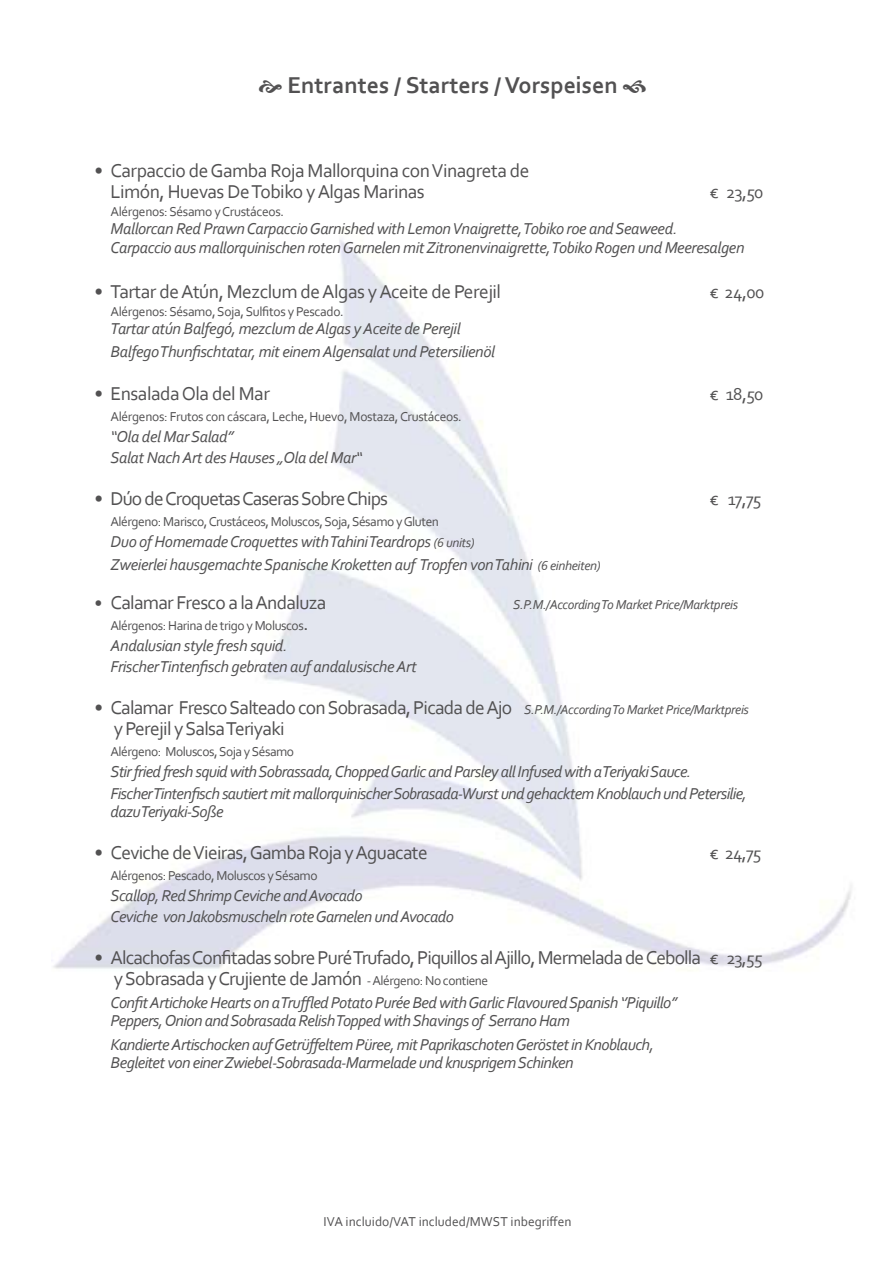
<style>
.page{position:relative;width:893px;height:1263px;background:#fff}
.page>*{position:absolute;margin:0;border:0;box-sizing:border-box;transform-origin:0 0}
.t1{font:700 24px "Corbel";color:#525152}
.t2{font:19.5px/21px "Corbel";letter-spacing:-.035em;color:#525152}
.t3{font:18px "Corbel";letter-spacing:-.045em;color:#525152}
.t4{font:italic 16.5px/22.5px "Corbel";letter-spacing:-.035em;color:#525152}
.t5{font:13.5px "Corbel";letter-spacing:-.035em;color:#525152}
.t6{font:italic 13.5px "Corbel";letter-spacing:-.025em;color:#525152}
.t7{font:13.5px "Corbel";color:#525152}
.s1{font-size:13.5px}
.s2{font-size:18px}
.s3{font-size:19.5px}
.s4{font-style:italic;font-size:13.5px}
</style>
<div class="page">
<h1 class="t1" style="left:288px;top:76px;width:332px">Entrantes / Starters / Vorspeisen</h1>
<p class="t2" style="left:111px;top:161px;width:420px;text-indent:-16px">ï Carpaccio de Gamba Roja Mallorquina con Vinagreta de<br>Limón, Huevas De Tobiko y Algas Marinas</p>
<p class="t3" style="left:709px;top:185px;width:55px">€ 23,50</p>
<p class="t5" style="left:111px;top:206px;width:175px">Alérgenos: Sésamo y Crustáceos.</p>
<p class="t4" style="left:111px;top:220px;width:636px;line-height:19.5px">Mallorcan Red Prawn Carpaccio Garnished with Lemon Vnaigrette, Tobiko roe and Seaweed.<br>Carpaccio aus mallorquinischen roten Garnelen mit Zitronenvinaigrette, Tobiko Rogen und Meeresalgen</p>
<p class="t2" style="left:94px;top:283px;width:408px">ï Tartar de Atún, Mezclum de Algas y Aceite de Perejil</p>
<p class="t3" style="left:709px;top:285px;width:56px">€ 24,00</p>
<p class="t5" style="left:111px;top:306px;width:235px">Alérgenos: Sésamo, Soja, Sulfitos y Pescado.</p>
<p class="t4" style="left:111px;top:319px;width:386px">Tartar atún Balfegó, mezclum de Algas y Aceite de Perejil<br>Balfego Thunfischtatar, mit einem Algensalat und Petersilienöl</p>
<p class="t2" style="left:94px;top:385px;width:177px">ï Ensalada Ola del Mar</p>
<p class="t3" style="left:709px;top:387px;width:55px">€ 18,50</p>
<p class="t5" style="left:111px;top:411px;width:353px">Alérgenos: Frutos con cáscara, Leche, Huevo, Mostaza, Crustáceos.</p>
<p class="t4" style="left:111px;top:428px;width:253px;line-height:21px">“Ola del Mar Salad”<br>Salat Nach Art des Hauses „Ola del Mar“</p>
<p class="t2" style="left:94px;top:490px;width:295px">ï Dúo de Croquetas Caseras Sobre Chips</p>
<p class="t3" style="left:709px;top:492px;width:53px">€ 17,75</p>
<p class="t5" style="left:111px;top:516px;width:330px">Alérgeno: Marisco, Crustáceos, Moluscos, Soja, Sésamo y Gluten</p>
<p class="t4" style="left:111px;top:532px;width:492px">Duo of Homemade Croquettes with Tahini Teardrops <span class="s1">(6 units)<br></span>Zweierlei hausgemachte Spanische Kroketten auf Tropfen von Tahini <span class="s1">(6 einheiten)</span></p>
<p class="t2" style="left:95px;top:593px;width:233px"><span class="s2">ï</span> Calamar Fresco a la Andaluza</p>
<p class="t6" style="left:513px;top:599px;width:226px">S.P.M./According To Market Price/Marktpreis</p>
<p class="t5" style="left:111px;top:620px;width:199px">Alérgenos: Harina de trigo y Moluscos<span class="s3">.</span></p>
<p class="t4" style="left:111px;top:636px;width:308px;line-height:21px">Andalusian style fresh squid.<br>Frischer Tintenfisch gebraten auf andalusische Art</p>
<p class="t2" style="left:114px;top:698px;width:637px;text-indent:-19px">ï Calamar Fresco Salteado con Sobrasada, Picada de Ajo <span class="s4">S.P.M./According To Market Price/Marktpreis </span>y Perejil y Salsa Teriyaki</p>
<p class="t5" style="left:111px;top:746px;width:185px">Alérgeno: Moluscos, Soja y Sésamo</p>
<p class="t4" style="left:111px;top:761px;width:638px">Stir fried fresh squid with Sobrassada, Chopped Garlic and Parsley all Infused with a Teriyaki Sauce.<br>Fischer Tintenfisch sautiert mit mallorquinischer Sobrasada‐Wurst und gehacktem Knoblauch und Petersilie,</p>
<p class="t4" style="left:111px;top:802px;width:115px">dazu Teriyaki‐Soße</p>
<p class="t2" style="left:95px;top:844px;width:335px">ï Ceviche de Vieiras, Gamba Roja y Aguacate</p>
<p class="t3" style="left:709px;top:846px;width:53px">€ 24,75</p>
<p class="t5" style="left:111px;top:870px;width:208px">Alérgenos: Pescado, Moluscos y Sésamo</p>
<p class="t4" style="left:111px;top:887px;width:345px;line-height:21px">Scallop, Red Shrimp Ceviche and Avocado<br>Ceviche von Jakobsmuscheln rote Garnelen und Avocado</p>
<p class="t2" style="left:114px;top:949px;width:650px;text-indent:-19px">ï Alcachofas Confitadas sobre Puré Trufado, Piquillos al Ajillo, Mermelada de Cebolla <span class="s2">€ 23,55 </span>y Sobrasada y Crujiente de Jamón <span class="s1">‐ Alérgeno: No contiene</span></p>
<p class="t4" style="left:111px;top:995px;width:568px;line-height:18px">Confit Artichoke Hearts on a Truffled Potato Purée Bed with Garlic Flavoured Spanish ‘’Piquillo’’<br>Peppers, Onion and Sobrasada Relish Topped with Shavings of Serrano Ham</p>
<p class="t4" style="left:111px;top:1037px;width:545px;line-height:18px">Kandierte Artischocken auf Getrüffeltem Püree, mit Paprikaschoten Geröstet in Knoblauch,<br>Begleitet von einer Zwiebel‐Sobrasada‐Marmelade und knusprigem Schinken</p>
<p class="t7" style="left:324px;top:1216px;width:249px">IVA incluido/VAT included/MWST inbegriffen</p>
</div>
